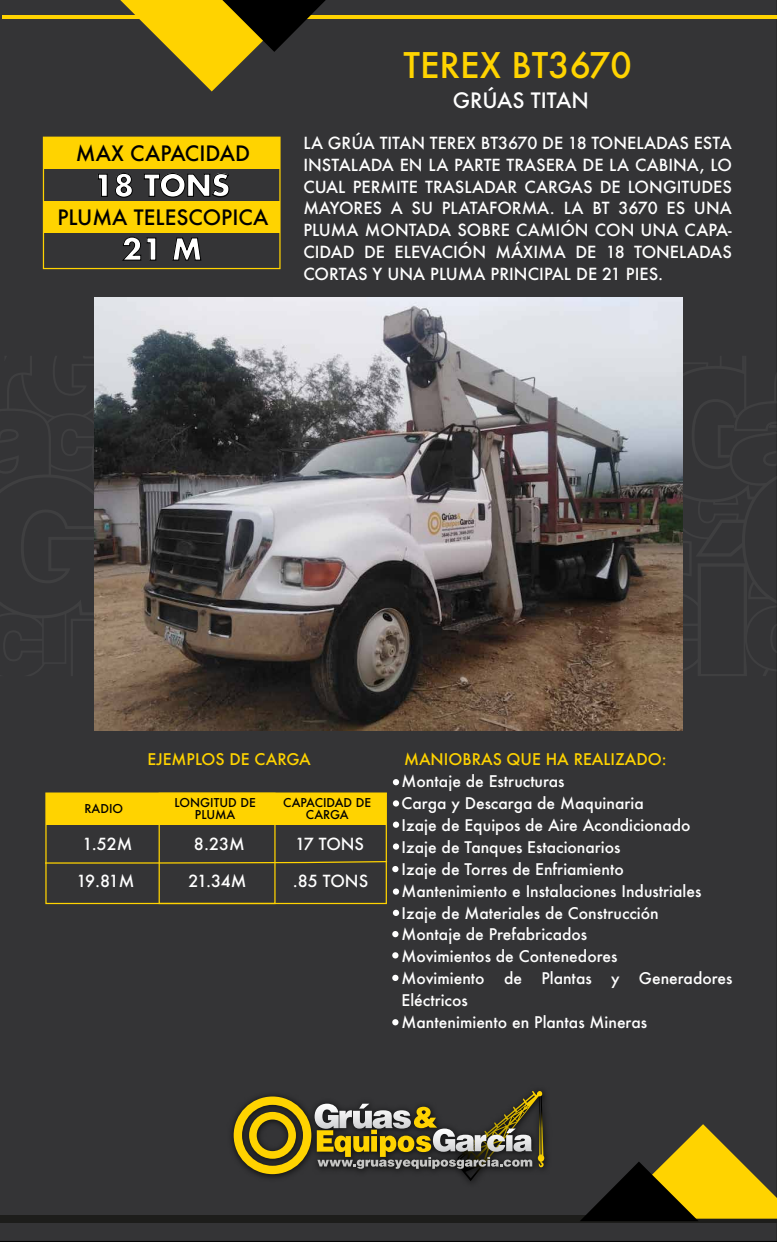
<style>
.page{position:relative;width:777px;height:1243px;background:#fff}
.page>*{position:absolute;margin:0;border:0;box-sizing:border-box;transform-origin:0 0}
.t1{font:500 34.38px "Futura";color:#ffd400}
.t2{font:700 29.38px/63.8px "Futura";color:#fff;text-align:center}
.t3{font:500 20.62px "Futura";color:#000}
.t4{font:500 20.62px "Futura";color:#fff}
.t5{font:500 16.25px/21.9px "Futura";color:#fff;text-align:justify}
.t6{font:500 15.62px/21.9px "Futura";color:#fff}
.t7{font:500 15.62px "Futura";color:#ffd300}
.t8{font:500 11.88px/12.5px "Futura";color:#000;text-align:center}
</style>
<div class="page">
<div style="left:0;top:0;width:776px;height:1241px;background:#343436"></div>
<svg style="left:0;top:356px;width:776px;height:320px;background:#353537"></svg>
<hr style="left:2px;top:15px;width:774px;height:4px;background:#ffd300">
<div style="left:0;top:1214px;width:776px;height:8px;background:#1d1d1b"></div>
<svg style="left:579px;top:1124px;width:197px;height:97px;background:#726318"></svg>
<svg style="left:120px;top:0;width:205px;height:91px;background:#76661a"></svg>
<div style="left:224px;top:1082px;width:330px;height:109px;background:#343436"></div>
<svg style="left:233px;top:1090px;width:311px;height:91px;background:#665e3a"></svg>
<div style="left:43px;top:137px;width:237px;height:132px;border:1px solid #ffd300"></div>
<div style="left:43px;top:137px;width:236px;height:31px;background:#ffd300"></div>
<div style="left:43px;top:201px;width:236px;height:31px;background:#ffd300"></div>
<svg style="left:98px;top:173px;width:10px;height:24px"></svg>
<svg style="left:115px;top:173px;width:18px;height:25px"></svg>
<svg style="left:143px;top:173px;width:86px;height:25px;background:#29292b"></svg>
<svg style="left:121px;top:236px;width:35px;height:25px"></svg>
<svg style="left:172px;top:237px;width:29px;height:24px"></svg>
<div style="left:45px;top:792px;width:342px;height:112px;border:1px solid #ffd300"></div>
<div style="left:46px;top:793px;width:339px;height:31px;background:#ffd300"></div>
<div style="left:158px;top:792px;width:117px;height:112px;border:1px solid #ffd300"></div>
<div style="left:392px;top:779px;width:7px;height:6px;background:#fff;border-radius:50%"></div>
<svg style="left:392px;top:800px;width:7px;height:6px"></svg>
<div style="left:392px;top:821px;width:7px;height:7px;background:#fff;border-radius:50%"></div>
<svg style="left:392px;top:843px;width:7px;height:6px"></svg>
<svg style="left:392px;top:888px;width:7px;height:6px"></svg>
<svg style="left:392px;top:909px;width:7px;height:7px"></svg>
<svg style="left:44px;top:860px;width:354px;height:12px;background:#4c4731"></svg>
<svg style="left:392px;top:931px;width:6px;height:6px"></svg>
<svg style="left:392px;top:952px;width:6px;height:6px"></svg>
<div style="left:392px;top:974px;width:6px;height:7px;background:#fff;border-radius:50%"></div>
<svg style="left:392px;top:1019px;width:6px;height:6px"></svg>
<img style="left:94px;top:298px;width:588px;height:432px">
<h3 class="t3" style="left:76px;top:139px;width:175px">MAX CAPACIDAD</h3>
<h2 class="t2" style="left:94px;top:153px;width:138px">18 TONS<br>21 M</h2>
<h3 class="t3" style="left:57px;top:203px;width:213px">PLUMA TELESCOPICA</h3>
<h1 class="t1" style="left:403px;top:41px;width:230px">TEREX BT3670</h1>
<h3 class="t4" style="left:452px;top:86px;width:137px">GRÚAS TITAN</h3>
<p class="t5" style="left:303px;top:132px;width:430px">LA GRÚA TITAN TEREX BT3670 DE 18 TONELADAS ESTA INSTALADA EN LA PARTE TRASERA DE LA CABINA, LO CUAL PERMITE TRASLADAR CARGAS DE LONGITUDES MAYORES A SU PLATAFORMA. LA BT 3670 ES UNA PLUMA MONTADA SOBRE CAMIÓN CON UNA CAPA-CIDAD DE ELEVACIÓN MÁXIMA DE 18 TONELADAS CORTAS Y UNA PLUMA PRINCIPAL DE 21 PIES.</p>
<p class="t7" style="left:147px;top:749px;width:165px">EJEMPLOS DE CARGA</p>
<p class="t7" style="left:404px;top:749px;width:264px">MANIOBRAS QUE HA REALIZADO:</p>
<p class="t8" style="left:84px;top:801px;width:40px">RADIO</p>
<p class="t8" style="left:174px;top:796px;width:83px">LONGITUD DE<br>PLUMA</p>
<p class="t8" style="left:283px;top:796px;width:89px">CAPACIDAD DE<br>CARGA</p>
<p class="t5" style="left:83px;top:832px;width:51px">1.52M</p>
<p class="t5" style="left:194px;top:832px;width:52px">8.23M</p>
<p class="t5" style="left:295px;top:832px;width:70px">17 TONS</p>
<p class="t5" style="left:76px;top:869px;width:60px">19.81M</p>
<p class="t5" style="left:188px;top:869px;width:60px">21.34M</p>
<p class="t5" style="left:293px;top:869px;width:77px">.85 TONS</p>
<p class="t6" style="left:401px;top:770px;width:332px">Montaje de Estructuras<br>Carga y Descarga de Maquinaria<br>Izaje de Equipos de Aire Acondicionado<br>Izaje de Tanques Estacionarios<br>Izaje de Torres de Enfriamiento<br>Mantenimiento e Instalaciones Industriales<br>Izaje de Materiales de Construcción<br>Montaje de Prefabricados<br>Movimientos de Contenedores<br>Movimiento de Plantas y Generadores<br>Eléctricos<br>Mantenimiento en Plantas Mineras</p>
</div>
